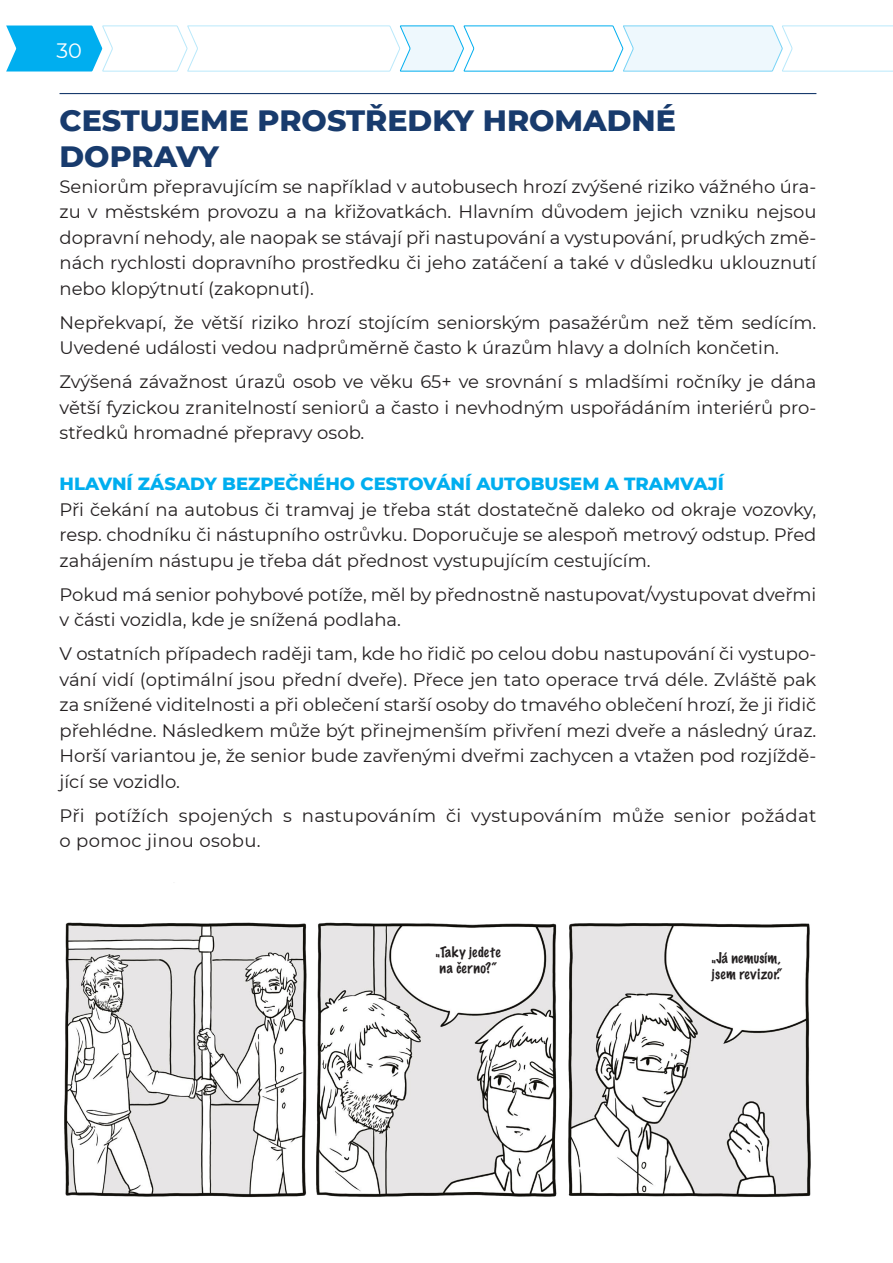
<style>
.page{position:relative;width:893px;height:1263px;background:#fff}
.page>*{position:absolute;margin:0;border:0;box-sizing:border-box;transform-origin:0 0}
.bold_linka{font:800 30px/36px "Montserrat";color:#183b6d}
.t1{font:20.85px "Montserrat";color:#fff}
.t2{font:18px/25.5px "Montserrat";color:#231f20;text-align:justify}
.t3{font:18px/25.5px "Montserrat";letter-spacing:.02em;color:#231f20}
.t4{font:800 18px "Montserrat";color:#00aeef}
.t5{font:100 13.5px/16.2px "Marker Felt";letter-spacing:.035em;color:#231f20}
</style>
<div class="page">
<svg style="left:6px;top:25px;width:887px;height:47px"></svg>
<hr style="left:60px;top:93px;width:756px;height:1px;background:#183b6d">
<img style="left:64px;top:922px;width:747px;height:276px">
<p class="t1" style="left:56px;top:36px;width:27px">30</p>
<p class="bold_linka" style="left:60px;top:101px;width:618px">CESTUJEME PROSTŘEDKY HROMADNÉ<br>DOPRAVY</p>
<p class="t2" style="left:60px;top:173px;width:758px">Seniorům přepravujícím se například v autobusech hrozí zvýšené riziko vážného úra&shy;zu v městském provozu a na křižovatkách. Hlavním důvodem jejich vzniku nejsou dopravní nehody, ale naopak se stávají při nastupování a vystupování, prudkých změ&shy;nách rychlosti dopravního prostředku či jeho zatáčení a také v důsledku uklouznutí nebo klopýtnutí (zakopnutí).</p>
<p class="t2" style="left:60px;top:309px;width:758px">Nepřekvapí, že větší riziko hrozí stojícím seniorským pasažérům než těm sedícím.<br>Uvedené události vedou nadprůměrně často k úrazům hlavy a dolních končetin.</p>
<p class="t2" style="left:60px;top:368px;width:758px">Zvýšená závažnost úrazů osob ve věku 65+ ve srovnání s mladšími ročníky je dána větší fyzickou zranitelností seniorů a často i nevhodným uspořádáním interiérů pro&shy;středků hromadné přepravy osob.</p>
<p class="t4" style="left:60px;top:471px;width:666px">HLAVNÍ ZÁSADY BEZPEČNÉHO CESTOVÁNÍ AUTOBUSEM A TRAMVAJÍ</p>
<p class="t2" style="left:60px;top:496px;width:758px">Při čekání na autobus či tramvaj je třeba stát dostatečně daleko od okraje vozovky, resp. chodníku či nástupního ostrůvku. Doporučuje se alespoň metrový odstup. Před zahájením nástupu je třeba dát přednost vystupujícím cestujícím.</p>
<p class="t2" style="left:60px;top:581px;width:758px">Pokud má senior pohybové potíže, měl by přednostně nastupovat/vystupovat dveřmi v části vozidla, kde je snížená podlaha.</p>
<p class="t2" style="left:60px;top:640px;width:758px">V ostatních případech raději tam, kde ho řidič po celou dobu nastupování či vystupo&shy;vání vidí (optimální jsou přední dveře). Přece jen tato operace trvá déle. Zvláště pak za snížené viditelnosti a při oblečení starší osoby do tmavého oblečení hrozí, že ji řidič přehlédne. Následkem může být přinejmenším přivření mezi dveře a následný úraz.<br>Horší variantou je, že senior bude zavřenými dveřmi zachycen a vtažen pod rozjíždě&shy;jící se vozidlo.</p>
<p class="t3" style="left:60px;top:802px;width:758px">Při potížích spojených s nastupováním či vystupováním může senior požádat o pomoc jinou osobu.</p>
<p class="t5" style="left:436px;top:944px;width:66px">„Taky jedete na černo?“</p>
<p class="t5" style="left:712px;top:949px;width:72px">„Já nemusím, jsem revizor.“</p>
</div>
